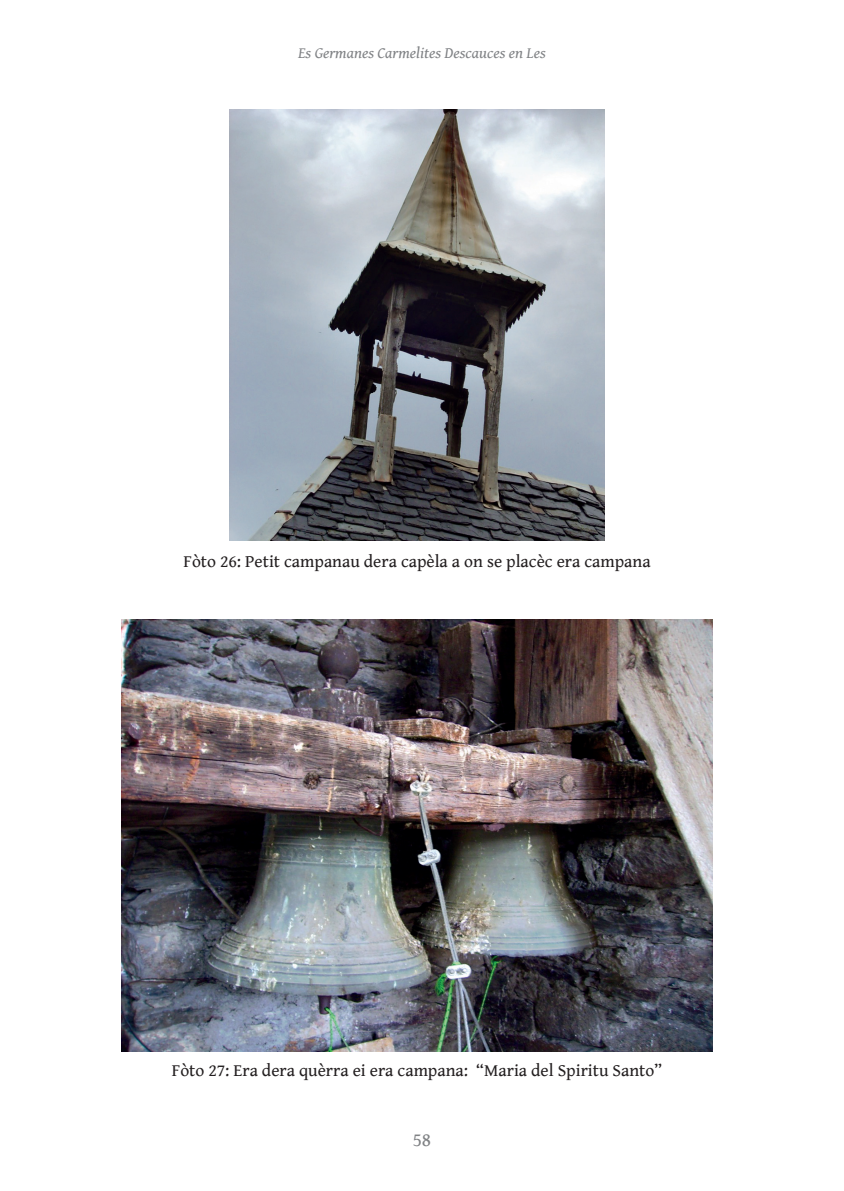
<style>
.page{position:relative;width:844px;height:1191px;background:#fff}
.page>*{position:absolute;margin:0;border:0;box-sizing:border-box;transform-origin:0 0}
.t1{font:19.25px "Gentium Book Basic";color:#808285}
.t2{font:17.5px "Gentium Book Basic";color:#231f20}
.t3{font:italic 15.75px "Gentium Book Basic";color:#808285}
</style>
<div class="page">
<img style="left:229px;top:109px;width:375px;height:432px">
<img style="left:121px;top:619px;width:591px;height:432px">
<p class="t3" style="left:298px;top:42px;width:249px">Es Germanes Carmelites Descauces en Les</p>
<p class="t2" style="left:183px;top:548px;width:468px">Fòto 26: Petit campanau dera capèla a on se placèc era campana</p>
<p class="t2" style="left:172px;top:1057px;width:492px">Fòto 27: Era dera quèrra ei era campana: “Maria del Spiritu Santo”</p>
<p class="t1" style="left:412px;top:1125px;width:20px">58</p>
</div>
